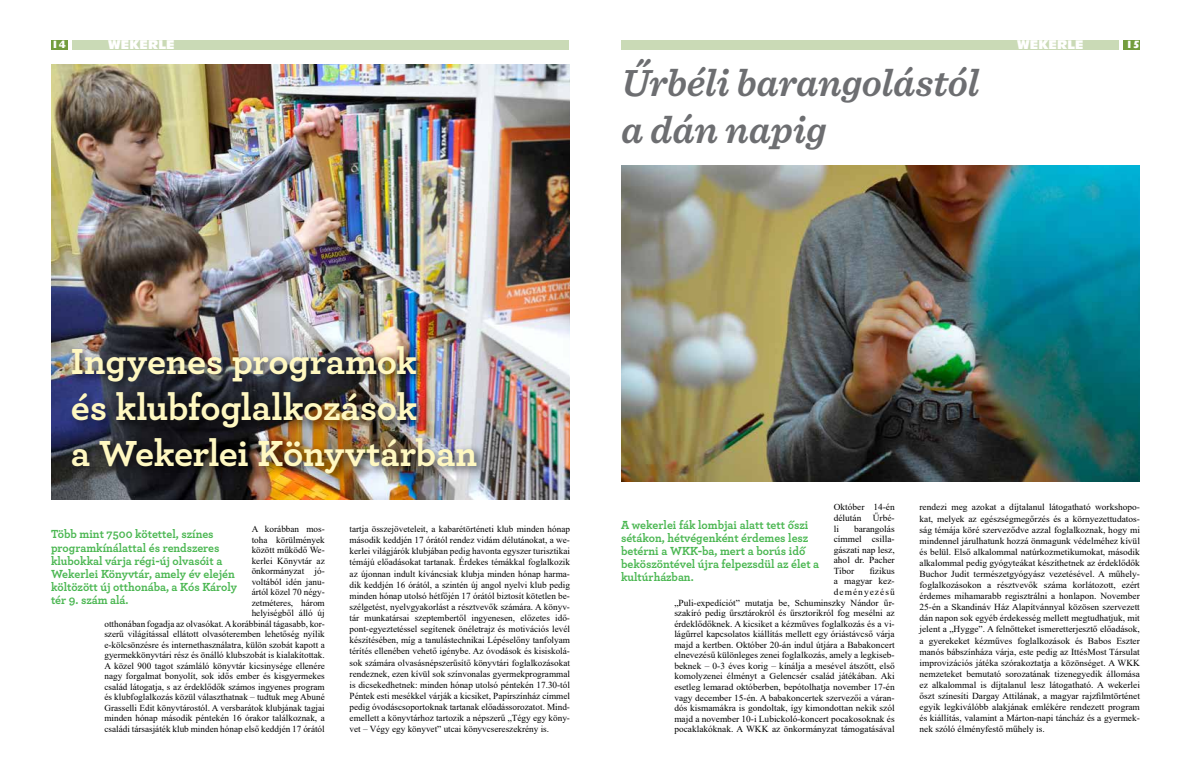
<style>
.page{position:relative;width:1191px;height:772px;background:#fff}
.page>*{position:absolute;margin:0;border:0;box-sizing:border-box;transform-origin:0 0}
.t1{font:italic 600 39.4px/47.3px "Sentinel";letter-spacing:-.005em;color:#6d6e71}
.t2{font:700 38px/45.6px "Archer";letter-spacing:-.01em;color:#fff8c1}
.t3{font:700 12.3px/13.1px "Archer";color:#4bb752;scale:.96 1}
.t4{font:12.3px "Antique Olive Compact";color:#fff}
.t5{font:12.2px "Antique Olive Compact";color:#fff}
.t6{font:800 10.5px "Gill Sans";color:#fff}
.t7{font:9.2px/11.1px "Times New Roman";color:#000;text-align:justify}
.s1{font-size:12px}
</style>
<div class="page">
<div style="left:52px;top:40px;width:16px;height:10px;background:#749d3e"></div>
<div style="left:72px;top:40px;width:497px;height:10px;background:#cadab6"></div>
<div style="left:1123px;top:40px;width:17px;height:10px;background:#749d3e"></div>
<div style="left:621px;top:40px;width:497px;height:10px;background:#cadab6"></div>
<img style="left:51px;top:64px;width:519px;height:435px">
<div style="left:68px;top:342px;width:420px;height:142px;background:#000;opacity:.71"></div>
<img style="left:621px;top:165px;width:519px;height:315px">
<p class="t6" style="left:52px;top:39px;width:16px">14</p>
<h3 class="t5" style="left:108px;top:37px;width:68px">WEKERLE</h3>
<h3 class="t4" style="left:1017px;top:37px;width:68px">WEKER<span class="s1">LE</span></h3>
<p class="t6" style="left:1125px;top:39px;width:16px">15</p>
<h1 class="t1" style="left:621px;top:57px;width:360px">Űrbéli barangolástól a dán napig</h1>
<h2 class="t2" style="left:71px;top:336px;width:408px">Ingyenes programok<br>és klubfoglalkozások<br>a Wekerlei Könyvtárban</h2>
<p class="t7" style="left:104px;top:523px;width:222px;line-height:10.5px;text-align:right">A korábban mos-<br>toha körülmények<br>között működő We-<br>kerlei Könyvtár az<br>önkormányzat jó-<br>voltából idén janu-<br>ártól közel 70 négy-<br>zetméteres, három<br>helyiségből álló új<br>otthonában fogadja az olvasókat. A korábbinál tágasabb, kor&shy;szerű világítással ellátott olvasóteremben lehetőség nyílik e-kölcsönzésre és internethasználatra, külön szobát kapott a gyermekkönyvtári rész és önálló klubszobát is kialakítottak.<br>A közel 900 tagot számláló könyvtár kicsinysége ellenére nagy forgalmat bonyolít, sok idős ember és kisgyermekes család látogatja, s az érdeklődők számos ingyenes program és klubfoglalkozás közül választhatnak – tudtuk meg Abuné Grasselli Edit könyvtárostól. A versbarátok klubjának tagjai minden hónap második péntekén 16 órakor találkoznak, a családi társasjáték klub minden hónap első keddjén 17 órától</p>
<p class="t7" style="left:349px;top:522px;width:222px">tartja összejöveteleit, a kabarétörténeti klub minden hónap második keddjén 17 órától rendez vidám délutánokat, a we&shy;kerlei világjárók klubjában pedig havonta egyszer turisztikai témájú előadásokat tartanak. Érdekes témákkal foglalkozik az újonnan indult kíváncsiak klubja minden hónap harma&shy;dik keddjén 16 órától, a szintén új angol nyelvi klub pedig minden hónap utolsó hétfőjén 17 órától biztosít kötetlen be&shy;szélgetést, nyelvgyakorlást a résztvevők számára. A könyv&shy;tár munkatársai szeptembertől ingyenesen, előzetes idő&shy;pont-egyeztetéssel segítenek önéletrajz és motivációs levél készítésében, míg a tanulástechnikai Lépéselőny tanfolyam térítés ellenében vehető igénybe. Az óvodások és kisiskolá&shy;sok számára olvasásnépszerűsítő könyvtári foglalkozásokat rendeznek, ezen kívül sok színvonalas gyermekprogrammal is dicsekedhetnek: minden hónap utolsó péntekén 17.30-tól Péntek esti mesékkel várják a kicsiket, Papírszínház címmel pedig óvodáscsoportoknak tartanak előadássorozatot. Mind&shy;emellett a könyvtárhoz tartozik a népszerű „Tégy egy köny&shy;vet – Végy egy könyvet” utcai könyvcsereszekrény is.</p>
<h3 class="t3" style="left:51px;top:526px;width:195px">Több mint 7500 kötettel, színes programkínálattal és rendszeres klubokkal várja régi-új olvasóit a<br>Wekerlei Könyvtár, amely év elején költözött új otthonába, a Kós Károly tér 9. szám alá.</h3>
<p class="t7" style="left:833px;top:501px;width:62px;line-height:10.6px">Október 14-én délután Űrbé&shy;li</p>
<h3 class="t3" style="left:621px;top:517px;width:208px">A wekerlei fák lombjai alatt tett őszi sétákon, hétvégenként érdemes lesz betérni a WKK-ba, mert a borús idő beköszöntével újra felpezsdül az élet a kultúrházban.</h3>
<p class="t7" style="left:833px;top:522px;width:62px;line-height:10.6px;text-indent:20px">barangolás címmel csilla&shy;gászati nap lesz, ahol dr. Pacher Tibor</p>
<p class="t7" style="left:674px;top:564px;width:222px;line-height:10.6px;text-align:right">fizikus<br>a magyar kez-<br>deményezésű<br>„Puli-expedíciót” mutatja be, Schuminszky Nándor űr&shy;szakíró pedig űrsztárokról és űrsztorikról fog mesélni az érdeklődőknek. A kicsiket a kézműves foglalkozás és a vi&shy;lágűrrel kapcsolatos kiállítás mellett egy óriástávcső várja majd a kertben. Október 20-án indul útjára a Babakoncert elnevezésű különleges zenei foglalkozás, amely a legkiseb&shy;beknek – 0-3 éves korig – kínálja a mesével átszőtt, első komolyzenei élményt a Gelencsér család játékában. Aki esetleg lemarad októberben, bepótolhatja november 17-én vagy december 15-én. A babakoncertek szervezői a váran&shy;dós kismamákra is gondoltak, így kimondottan nekik szól majd a november 10-i Lubickoló-koncert pocakosoknak és pocaklakóknak. A WKK az önkormányzat támogatásával</p>
<p class="t7" style="left:919px;top:501px;width:222px">rendezi meg azokat a díjtalanul látogatható workshopo&shy;kat, melyek az egészségmegőrzés és a környezettudatos&shy;ság témája köré szerveződve azzal foglalkoznak, hogy mi mindennel járulhatunk hozzá önmagunk védelméhez kívül és belül. Első alkalommal natúrkozmetikumokat, második alkalommal pedig gyógyteákat készíthetnek az érdeklődők Buchor Judit természetgyógyász vezetésével. A műhely&shy;foglalkozásokon a résztvevők száma korlátozott, ezért érdemes mihamarabb regisztrálni a honlapon. November 25-én a Skandináv Ház Alapítvánnyal közösen szervezett dán napon sok egyéb érdekesség mellett megtudhatjuk, mit jelent a „Hygge”. A felnőtteket ismeretterjesztő előadások, a gyerekeket kézműves foglalkozások és Babos Eszter manós bábszínháza várja, este pedig az IttésMost Társulat improvizációs játéka szórakoztatja a közönséget. A WKK nemzeteket bemutató sorozatának tizenegyedik állomása ez alkalommal is díjtalanul lesz látogatható. A wekerlei őszt színesíti Dargay Attilának, a magyar rajzfilmtörténet egyik legkiválóbb alakjának emlékére rendezett program és kiállítás, valamint a Márton-napi táncház és a gyermek&shy;nek szóló élményfestő műhely is.</p>
</div>
